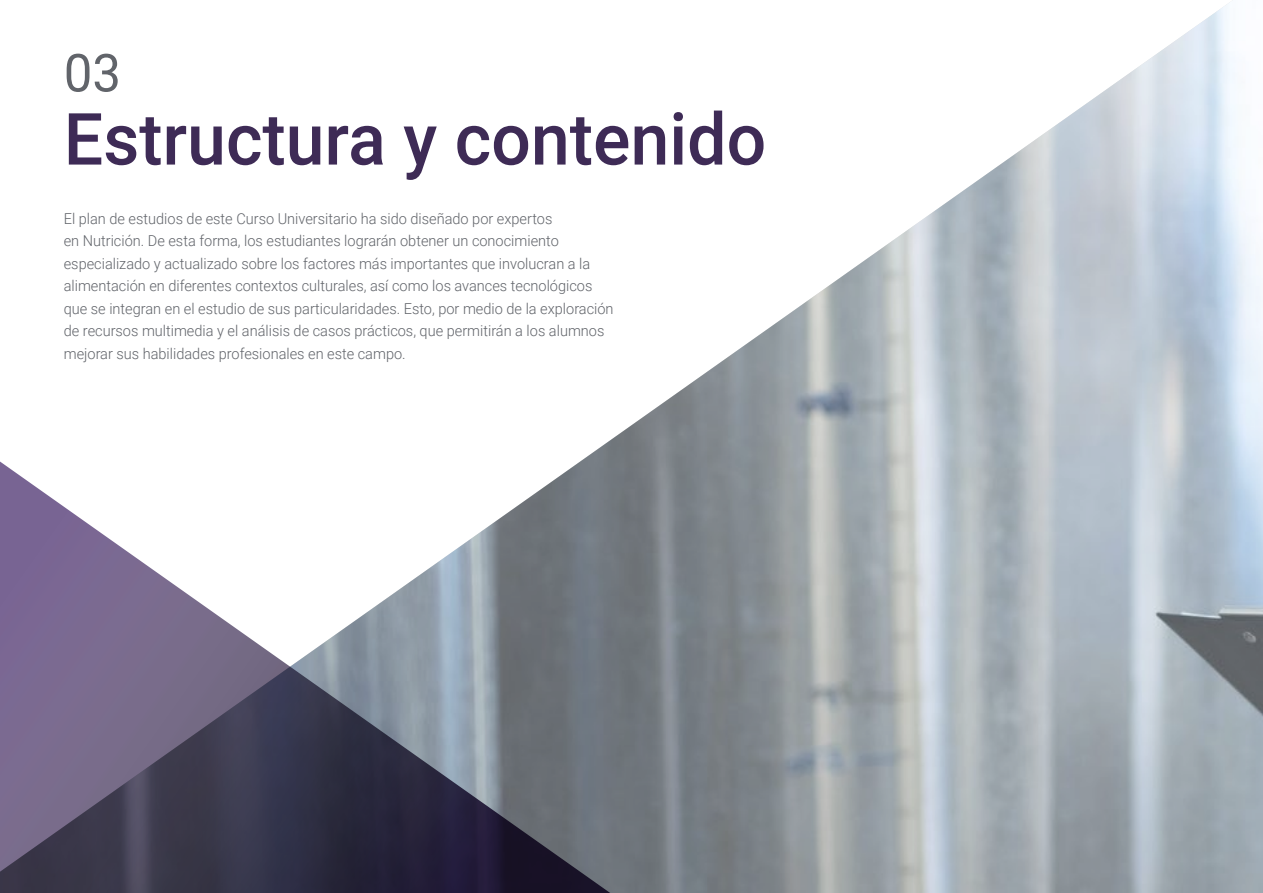
<style>
.page{position:relative;width:1263px;height:893px;background:#fff}
.page>*{position:absolute;margin:0;border:0;box-sizing:border-box;transform-origin:0 0}
.t1{font:500 72px "Roboto";color:#3e2b56}
.t2{font:52.5px "Roboto";color:#61646a}
.t3{font:300 15px/22.5px "Roboto";color:#61646a}
</style>
<div class="page">
<img style="left:602px;top:0;width:661px;height:893px">
<svg style="left:0;top:446px;width:640px;height:447px"></svg>
<h2 class="t2" style="left:64px;top:36px;width:59px">03</h2>
<h1 class="t1" style="left:64px;top:89px;width:704px">Estructura y contenido</h1>
<p class="t3" style="left:64px;top:207px;width:551px">El plan de estudios de este Curso Universitario ha sido diseñado por expertos<br>en Nutrición. De esta forma, los estudiantes lograrán obtener un conocimiento especializado y actualizado sobre los factores más importantes que involucran a la alimentación en diferentes contextos culturales, así como los avances tecnológicos que se integran en el estudio de sus particularidades. Esto, por medio de la exploración de recursos multimedia y el análisis de casos prácticos, que permitirán a los alumnos mejorar sus habilidades profesionales en este campo.</p>
</div>
